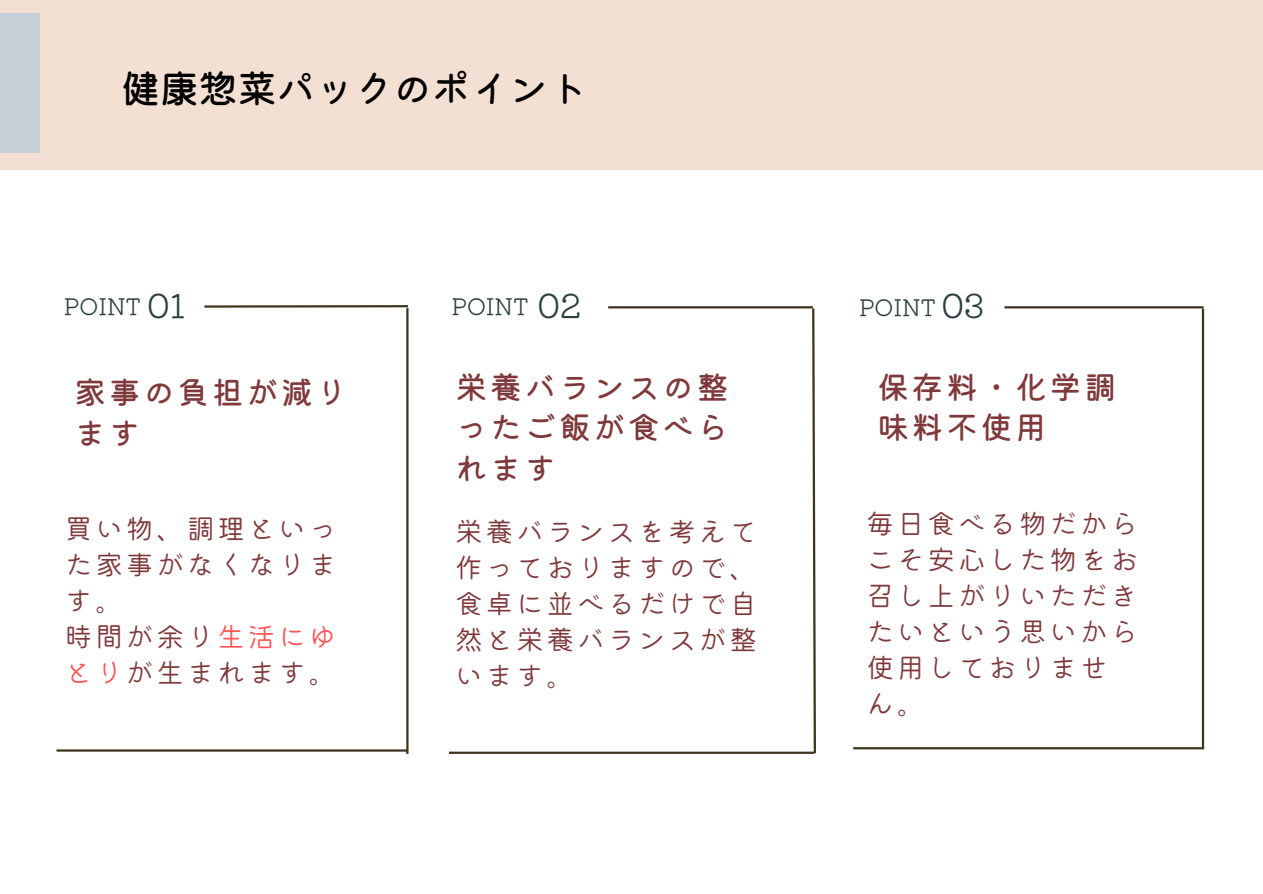
<style>
.page{position:relative;width:1263px;height:894px;background:#fff}
.page>*{position:absolute;margin:0;border:0;box-sizing:border-box;transform-origin:0 0}
.t1{font:38.85px "Mamelon 5 Hi Regular";color:#000}
.t2{font:33.75px "Mamelon 3 Hi Regular";color:#2b4141}
.t3{font:31.35px/40.5px "Mamelon 5 Hi Regular";letter-spacing:.1em;color:#7f393b}
.t4{font:27.75px/36px "Mamelon 3 Hi Regular";letter-spacing:.1em;color:#7f393b}
.t5{font:23.25px "Mamelon 3 Hi Regular";color:#2b4141}
.s1{color:#ff5757}
</style>
<div class="page">
<div style="left:0;top:0;width:1262px;height:170px;background:#f3e0d3"></div>
<hr style="left:204px;top:305px;width:204px;height:2px;background:#3c341c">
<hr style="left:406px;top:308px;width:2px;height:445px;background:#3c341c">
<svg style="left:811px;top:308px;width:5px;height:446px"></svg>
<hr style="left:1004px;top:306px;width:199px;height:2px;background:#3c341c">
<hr style="left:608px;top:306px;width:205px;height:2px;background:#3c341c">
<hr style="left:1202px;top:308px;width:2px;height:439px;background:#3c341c">
<hr style="left:57px;top:749px;width:350px;height:2px;background:#3c341c">
<hr style="left:449px;top:751px;width:365px;height:2px;background:#3c341c">
<hr style="left:853px;top:747px;width:351px;height:2px;background:#3c341c">
<div style="left:0;top:14px;width:39px;height:139px;background:#c7d0d8"></div>
<p class="t1" style="left:121px;top:69px;width:468px">健康惣菜パックのポイント</p>
<p class="t5" style="left:64px;top:295px;width:79px">POINT</p>
<p class="t2" style="left:147px;top:288px;width:40px">01</p>
<p class="t5" style="left:451px;top:295px;width:79px">POINT</p>
<p class="t2" style="left:538px;top:288px;width:46px">02</p>
<p class="t5" style="left:859px;top:295px;width:79px">POINT</p>
<p class="t2" style="left:942px;top:288px;width:44px">03</p>
<p class="t3" style="left:75px;top:372px;width:274px">家事の負担が減ります</p>
<p class="t3" style="left:456px;top:366px;width:274px;text-align:justify">栄養バランスの整ったご飯が食べられます</p>
<p class="t3" style="left:877px;top:366px;width:240px">保存料・化学調味料不使用</p>
<p class="t4" style="left:65px;top:510px;width:273px;text-align:justify">買い物、調理といった家事がなくなります。</p>
<p class="t4" style="left:65px;top:618px;width:273px">時間が余り<span class="s1">生活にゆとり</span>が生まれます。</p>
<p class="t4" style="left:455px;top:513px;width:304px">栄養バランスを考えて作っておりますので、食卓に並べるだけで自然と栄養バランスが整います。</p>
<p class="t4" style="left:867px;top:505px;width:273px">毎日食べる物だからこそ安心した物をお召し上がりいただきたいという思いから使用しておりません。</p>
</div>
